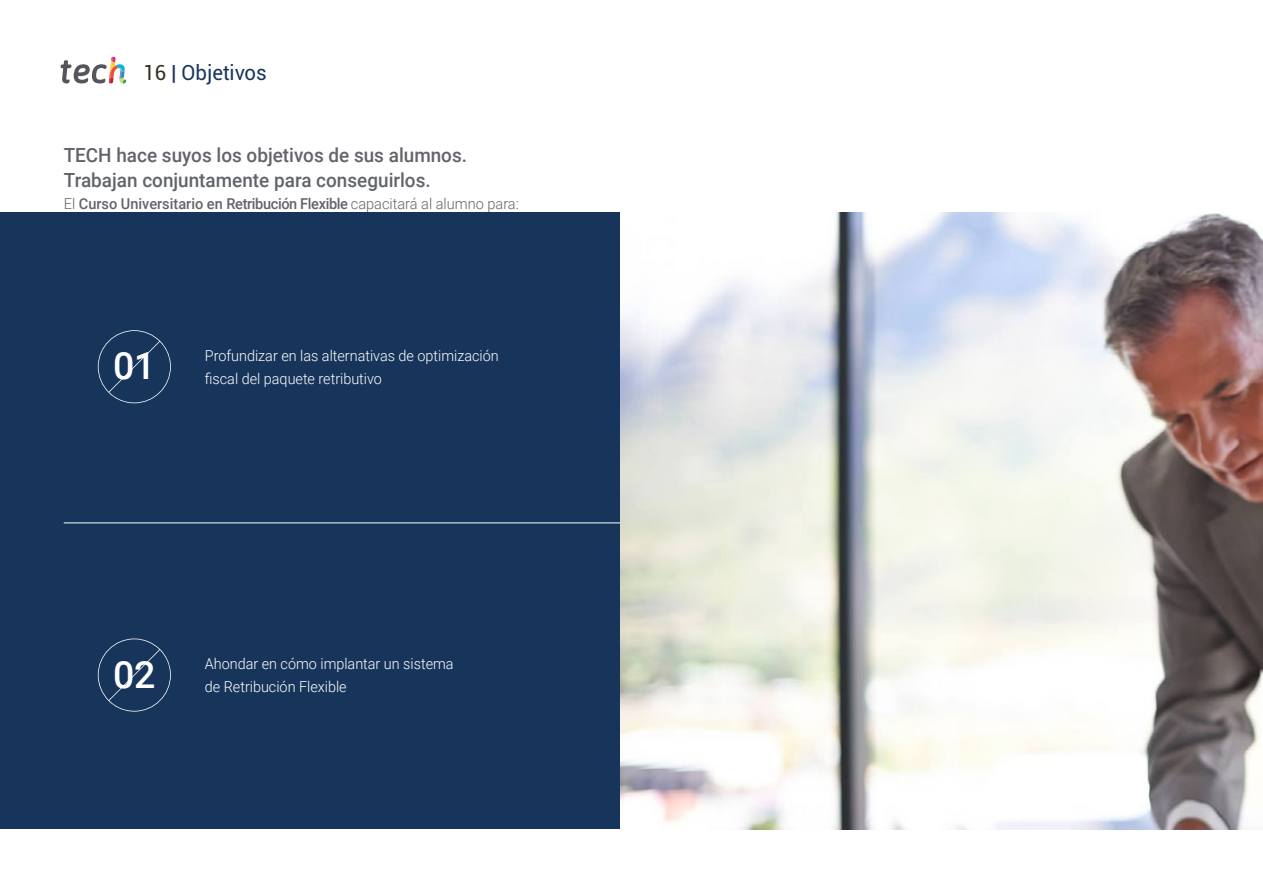
<style>
.page{position:relative;width:1263px;height:893px;background:#fff}
.page>*{position:absolute;margin:0;border:0;box-sizing:border-box;transform-origin:0 0}
.t1{font:500 37.5px "Roboto";color:#fff}
.t2{font:21px "Roboto";color:#1a355c}
.t3{font:500 19.5px/25.5px "Roboto";color:#61646a}
.t4{font:300 15px/22.5px "Roboto";color:#fff;scale:.96 1}
.t5{font:500 15px "Roboto";letter-spacing:-.015em;color:#61646a}
.s1{color:#312e20}
.s2{font-weight:300}
</style>
<div class="page">
<svg style="left:61px;top:57px;width:65px;height:27px"></svg>
<div style="left:0;top:213px;width:621px;height:616px;background:#17355b"></div>
<svg style="left:98px;top:330px;width:73px;height:73px"></svg>
<svg style="left:98px;top:638px;width:73px;height:74px"></svg>
<hr style="left:64px;top:523px;width:1199px;height:1px;background:#fff">
<img style="left:621px;top:213px;width:642px;height:616px">
<h2 class="t2" style="left:144px;top:57px;width:125px"><span class="s1">16</span> | Objetivos</h2>
<h3 class="t3" style="left:64px;top:141px;width:405px">TECH hace suyos los objetivos de sus alumnos.<br>Trabajan conjuntamente para conseguirlos.</h3>
<p class="t5" style="left:64px;top:193px;width:456px"><span class="s2">El</span> Curso Universitario en Retribución Flexible <span class="s2">capacitará al alumno para:</span></p>
<h1 class="t1" style="left:113px;top:340px;width:44px">01</h1>
<p class="t4" style="left:205px;top:344px;width:308px">Profundizar en las alternativas de optimización fiscal del paquete retributivo</p>
<h1 class="t1" style="left:113px;top:648px;width:44px">02</h1>
<p class="t4" style="left:205px;top:652px;width:261px">Ahondar en cómo implantar un sistema de Retribución Flexible</p>
</div>
